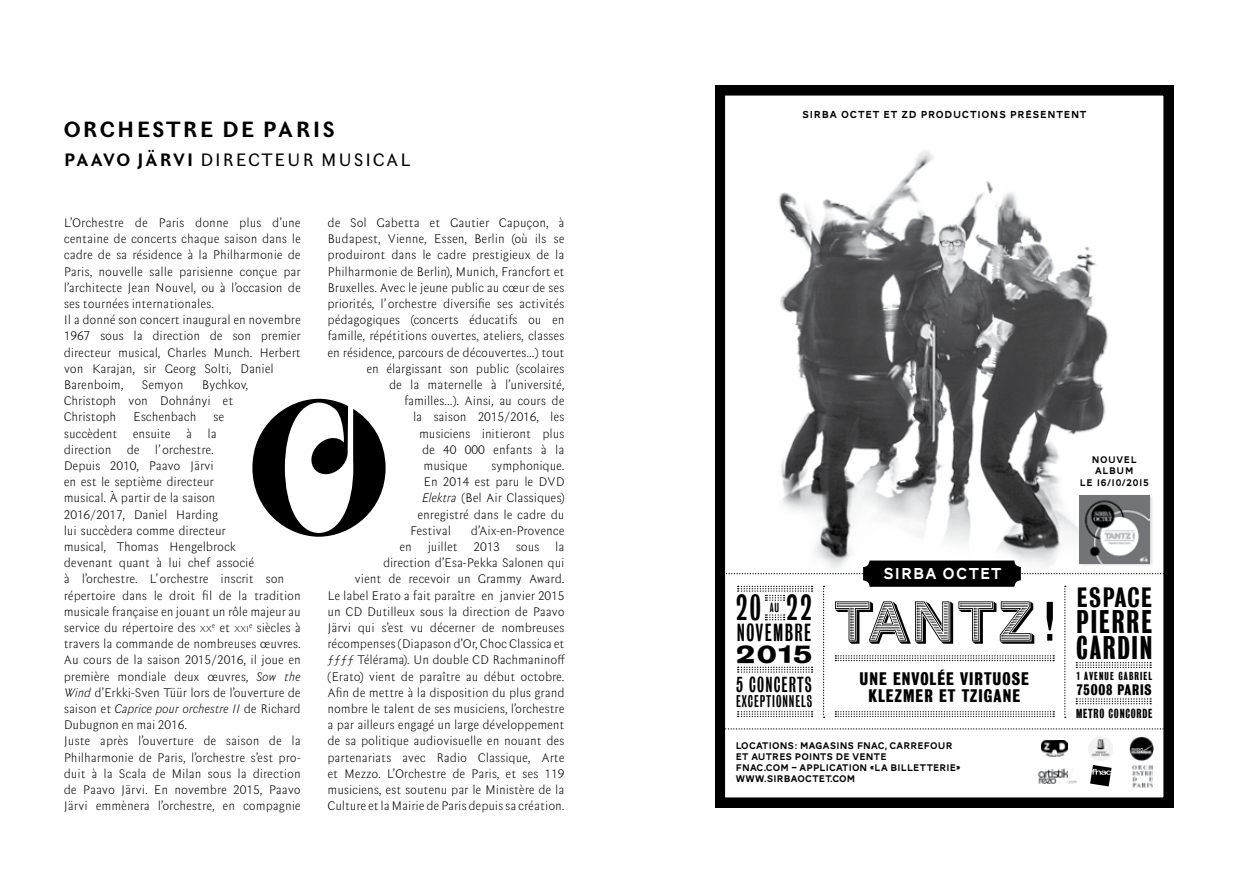
<style>
.page{position:relative;width:1259px;height:893px;background:#fff}
.page>*{position:absolute;margin:0;border:0;box-sizing:border-box;transform-origin:0 0}
.t1{font:58.2px "AW Conqueror Carved";letter-spacing:.04em;color:#000}
.t2{font:33.15px "Bureau Grotesque One Three";color:#000}
.t3{font:30px/26px "Bureau Grotesque One Five";letter-spacing:.06em;color:#000}
.t4{font:25.5px "Bureau Grotesque Three Five";letter-spacing:.06em;color:#000}
.t5{font:900 24px "Fournier ODP Gothic";letter-spacing:.075em;color:#000}
.t6{font:22.65px "Bureau Grotesque One Three";letter-spacing:.06em;color:#000}
.t7{font:22.65px "Bureau Grotesque Seven Nine";color:#000}
.t8{font:19.8px "Bureau Grotesque One Three";letter-spacing:.06em;color:#000}
.t9{font:19.5px "Fournier ODP Gothic";letter-spacing:.075em;color:#000}
.t10{font:16.65px/17.7px "Bureau Grotesque Three Seven";letter-spacing:.06em;color:#000;text-align:center}
.t11{font:16.35px "AW Conqueror Carved One";letter-spacing:.06em;color:#fff}
.t12{font:15.45px "Bureau Grotesque One Three";letter-spacing:.06em;color:#000}
.t13{font:13.95px "Bureau Grotesque Three Seven";letter-spacing:.055em;color:#000}
.t14{font:300 13.5px/16.2px "Fournier ODP Gothic";letter-spacing:-.01em;color:#000}
.t15{font:12px "Bureau Grotesque One Five";letter-spacing:.06em;color:#000}
.t16{font:12px "Bureau Grotesque One Three";color:#000}
.t17{font:10.65px "Bureau Grotesque One Five";letter-spacing:.1em;color:#000}
.t18{font:10.5px "AW Conqueror Carved One";letter-spacing:.07em;color:#000}
.t19{font:9.9px/11.2px "AW Conqueror Carved One";letter-spacing:.02em;color:#000}
.t20{font:9.9px/11.2px "AW Conqueror Carved One";letter-spacing:.07em;color:#000;text-align:center}
.t21{font:300 9.45px "Fournier ODP Gothic";color:#000}
.s1{font-weight:900}
.s2{font-size:9.45px}
.s3{font-style:italic}
.s4{font-size:13.5px}
.s5{font-family:"Knockout HTF68 Full Featherwt"}
</style>
<div class="page">
<svg style="left:715px;top:85px;width:459px;height:722px"></svg>
<svg style="left:823px;top:586px;width:1px;height:132px"></svg>
<svg style="left:715px;top:573px;width:459px;height:1px"></svg>
<svg style="left:715px;top:728px;width:459px;height:1px"></svg>
<svg style="left:737px;top:711px;width:75px;height:6px"></svg>
<svg style="left:1076px;top:662px;width:75px;height:6px"></svg>
<svg style="left:1076px;top:698px;width:75px;height:6px"></svg>
<svg style="left:835px;top:586px;width:235px;height:132px"></svg>
<div style="left:863px;top:561px;width:158px;height:26px;background:#000;border-radius:6px"></div>
<img style="left:1041px;top:741px;width:27px;height:16px">
<img style="left:1129px;top:737px;width:24px;height:24px">
<img style="left:1036px;top:766px;width:42px;height:19px">
<img style="left:1089px;top:737px;width:23px;height:24px">
<div style="left:1077px;top:494px;width:77px;height:74px;background:#000;opacity:.15"></div>
<img style="left:1079px;top:495px;width:70px;height:68px">
<svg style="left:1090px;top:765px;width:21px;height:21px"></svg>
<svg style="left:737px;top:586px;width:75px;height:15px"></svg>
<svg style="left:765px;top:614px;width:19px;height:6px"></svg>
<svg style="left:737px;top:667px;width:75px;height:6px"></svg>
<img style="left:1131px;top:764px;width:23px;height:24px">
<svg style="left:252px;top:399px;width:133px;height:138px"></svg>
<h3 class="t5" style="left:64px;top:113px;width:272px">ORCHESTRE DE PARIS</h3>
<h3 class="t9" style="left:64px;top:147px;width:348px"><span class="s1">PAAVO JÄRVI</span> DIRECTEUR MUSICAL</h3>
<p class="t14" style="left:64px;top:214px;width:239px">L’Orchestre de Paris donne plus d’une centaine de concerts chaque saison dans le cadre de sa résidence à la Philharmonie de Paris, nouvelle salle parisienne conçue par l’architecte Jean Nouvel, ou à l’occasion de ses tournées internationales.<br>Il a donné son concert inaugural en novembre 1967 sous la direction de son premier directeur musical, Charles Munch. Herbert von Karajan, sir Georg Solti, Daniel Barenboim,</p>
<p class="t14" style="left:64px;top:376px;width:239px;text-indent:138px">Bychkov,<br>Christoph von Dohnányi et<br>Christoph Eschenbach se<br>succèdent ensuite à la<br>direction de l’orchestre.<br>Depuis 2010, Paavo Järvi<br>en est le septième directeur<br>musical. À partir de la saison<br>2016/2017, Daniel Harding<br>lui succèdera comme directeur<br>musical, Thomas Hengelbrock<br>devenant quant à lui chef associé<br>à l’orchestre. L’orchestre inscrit son répertoire dans le droit fil de la tradition musicale française en jouant un rôle majeur au service du répertoire des <span class="s2">XX</span></p>
<p class="t14" style="left:142px;top:376px;width:43px">Semyon</p>
<p class="t14" style="left:64px;top:619px;width:239px;text-indent:185px"><sup>e</sup> siècles à travers la commande de nombreuses œuvres.<br>Au cours de la saison 2015/2016, il joue en première mondiale deux œuvres, <span class="s3">Sow the Wind</span> d’Erkki-Sven Tüür lors de l’ouverture de saison et <span class="s3">Caprice pour orchestre II</span> de Richard Dubugnon en mai 2016.<br>Juste après l’ouverture de saison de la Philharmonie de Paris, l’orchestre s’est pro&shy;duit à la Scala de Milan sous la direction de Paavo Järvi. En novembre 2015, Paavo Järvi emmènera l’orchestre, en compagnie</p>
<p class="t21" style="left:212px;top:623px;width:39px"><sup>e</sup> <span class="s4">et</span> XXI</p>
<p class="t14" style="left:327px;top:214px;width:239px">de Sol Gabetta et Gautier Capuçon, à</p>
<p class="t14" style="left:327px;top:230px;width:239px">Budapest, Vienne, Essen, Berlin (où ils se</p>
<p class="t14" style="left:327px;top:246px;width:239px">produiront dans le cadre prestigieux de la</p>
<p class="t14" style="left:327px;top:262px;width:239px">Philharmonie de Berlin), Munich, Francfort et</p>
<p class="t14" style="left:327px;top:278px;width:238px">Bruxelles. Avec le jeune public au cœur de ses</p>
<p class="t14" style="left:327px;top:295px;width:239px">priorités, l’orchestre diversifie ses activités</p>
<p class="t14" style="left:327px;top:311px;width:239px">pédagogiques (concerts éducatifs ou en</p>
<p class="t14" style="left:327px;top:327px;width:239px">famille, répétitions ouvertes, ateliers, classes</p>
<p class="t14" style="left:327px;top:343px;width:239px">en résidence, parcours de découvertes…) tout</p>
<p class="t14" style="left:366px;top:359px;width:200px">en élargissant son public (scolaires</p>
<p class="t14" style="left:389px;top:376px;width:177px">de la maternelle à l’université,</p>
<p class="t14" style="left:404px;top:392px;width:162px">familles…). Ainsi, au cours de</p>
<p class="t14" style="left:413px;top:408px;width:153px">la saison 2015/2016, les</p>
<p class="t14" style="left:419px;top:424px;width:147px">musiciens initieront plus</p>
<p class="t14" style="left:422px;top:440px;width:144px">de 40 000 enfants à la</p>
<p class="t14" style="left:423px;top:457px;width:46px">musique</p>
<p class="t14" style="left:491px;top:457px;width:75px">symphonique.</p>
<p class="t14" style="left:423px;top:473px;width:142px">En 2014 est paru le DVD</p>
<p class="t14" style="left:422px;top:489px;width:144px"><span class="s3">Elektra</span> (Bel Air Classiques)</p>
<p class="t14" style="left:417px;top:505px;width:149px">enregistré dans le cadre du</p>
<p class="t14" style="left:410px;top:521px;width:42px">Festival</p>
<p class="t14" style="left:327px;top:521px;width:239px;text-align:right">d’Aix-en-Provence<br>en juillet 2013 sous la<br>direction d’Esa-Pekka Salonen qui<br>vient de recevoir un Grammy Award.<br>Le label Erato a fait paraître en janvier 2015 un CD Dutilleux sous la direction de Paavo Järvi qui s’est vu décerner de nombreuses récompenses (Diapason d’Or, Choc Classica et ƒƒƒƒ Télérama). Un double CD Rachmaninoff (Erato) vient de paraître au début octobre.<br>Afin de mettre à la disposition du plus grand nombre le talent de ses musiciens, l’orchestre a par ailleurs engagé un large développement de sa politique audiovisuelle en nouant des partenariats avec Radio Classique, Arte et Mezzo. L’Orchestre de Paris, et ses 119 musiciens, est soutenu par le Ministère de la Culture et la Mairie de Paris depuis sa création.</p>
<p class="t18" style="left:802px;top:109px;width:286px">SIRBA OCTET ET ZD PRODUCTIONS PRÉSENTENT</p>
<p class="t20" style="left:1080px;top:455px;width:70px">NOUVEL<br>ALBUM<br>LE 16/10/2015</p>
<h2 class="t2" style="left:736px;top:589px;width:26px">20</h2>
<p class="t16" style="left:770px;top:601px;width:11px">AU</p>
<h2 class="t2" style="left:786px;top:589px;width:27px">22</h2>
<h3 class="t6" style="left:737px;top:620px;width:76px">NOVEMBRE</h3>
<h3 class="t7" style="left:736px;top:640px;width:78px">2015</h3>
<h3 class="t8" style="left:736px;top:673px;width:77px">5 CONCERTS</h3>
<p class="t12" style="left:736px;top:693px;width:78px">EXCEPTIONNELS</p>
<p class="t11" style="left:883px;top:566px;width:120px">SIRBA OCTET</p>
<h1 class="t1" style="left:834px;top:595px;width:222px">TANTZ <span class="s5">!</span></h1>
<p class="t10" style="left:859px;top:670px;width:171px">UNE ENVOLÉE VIRTUOSE<br>KLEZMER ET TZIGANE</p>
<p class="t19" style="left:736px;top:740px;width:226px">LOCATIONS: MAGASINS FNAC, CARREFOUR<br>ET AUTRES POINTS DE VENTE<br>FNAC.COM – APPLICATION «LA BILLETTERIE»<br>WWW.SIRBAOCTET.COM</p>
<h3 class="t4" style="left:1077px;top:582px;width:76px">ESPACE</h3>
<h3 class="t3" style="left:1076px;top:609px;width:77px">PIERRE<br>CARDIN</h3>
<p class="t17" style="left:1076px;top:670px;width:77px">1 AVENUE GABRIEL</p>
<p class="t13" style="left:1077px;top:681px;width:76px">75008 PARIS</p>
<p class="t15" style="left:1076px;top:706px;width:78px">METRO CONCORDE</p>
</div>
